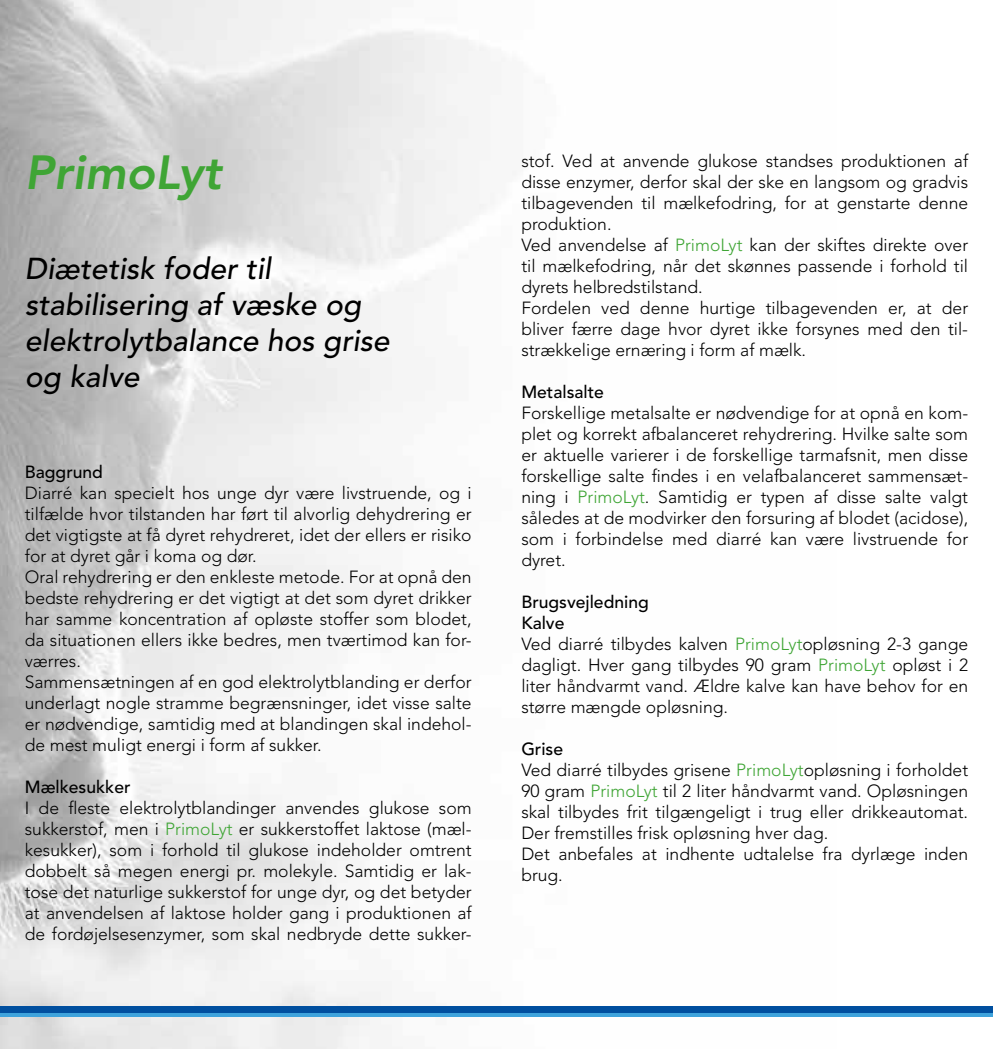
<style>
.page{position:relative;width:993px;height:1049px;background:#fff}
.page>*{position:absolute;margin:0;border:0;box-sizing:border-box;transform-origin:0 0}
.t1{font:italic 800 47.5px "Avenir LT";color:#3fa535}
.t2{font:italic 500 30px/36px "Avenir LT";color:#000}
.t3{font:300 17.5px/21px "Avenir LT";color:#000}
.t4{font:500 17.5px "Avenir LT";color:#000}
.s1{color:#3fa535}
.s2{font-weight:500}
</style>
<div class="page">
<img style="left:0;top:0;width:836px;height:1049px">
<div style="left:0;top:1006px;width:992px;height:6px;background:#004f9f"></div>
<svg style="left:0;top:1012px;width:992px;height:4px;background:#2e8ecc"></svg>
<h1 class="t1" style="left:25px;top:145px;width:198px">PrimoLyt</h1>
<h2 class="t2" style="left:25px;top:252px;width:366px">Diætetisk foder til stabilisering af væske og elektrolytbalance hos grise og kalve</h2>
<p class="t4" style="left:25px;top:462px;width:80px">Baggrund</p>
<p class="t3" style="left:25px;top:483px;width:448px">Diarré kan specielt hos unge dyr være livstruende, og i tilfælde hvor tilstanden har ført til alvorlig dehydrering er det vigtigste at få dyret rehydreret, idet der ellers er risiko for at dyret går i koma og dør.<br>Oral rehydrering er den enkleste metode. For at opnå den bedste rehydrering er det vigtigt at det som dyret drikker har samme koncentration af opløste stoffer som blodet, da situationen ellers ikke bedres, men tværtimod kan for&shy;værres.<br>Sammensætningen af en god elektrolytblanding er derfor underlagt nogle stramme begrænsninger, idet visse salte er nødvendige, samtidig med at blandingen skal indehol&shy;de mest muligt energi i form af sukker.</p>
<p class="t4" style="left:25px;top:777px;width:107px">Mælkesukker</p>
<p class="t3" style="left:25px;top:798px;width:448px;text-align:justify">I de fleste elektrolytblandinger anvendes glukose som sukkerstof, men i <span class="s1">PrimoLyt</span> er sukkerstoffet laktose (mæl&shy;kesukker), som i forhold til glukose indeholder omtrent dobbelt så megen energi pr. molekyle. Samtidig er lak&shy;tose det naturlige sukkerstof for unge dyr, og det betyder at anvendelsen af laktose holder gang i produktionen af de fordøjelsesenzymer, som skal nedbryde dette sukker-</p>
<p class="t3" style="left:521px;top:150px;width:448px">stof. Ved at anvende glukose standses produktionen af disse enzymer, derfor skal der ske en langsom og gradvis tilbagevenden til mælkefodring, for at genstarte denne produktion.<br>Ved anvendelse af <span class="s1">PrimoLyt</span> kan der skiftes direkte over til mælkefodring, når det skønnes passende i forhold til dyrets helbredstilstand.<br>Fordelen ved denne hurtige tilbagevenden er, at der bliver færre dage hvor dyret ikke forsynes med den til&shy;strækkelige ernæring i form af mælk.</p>
<p class="t4" style="left:521px;top:382px;width:84px">Metalsalte</p>
<p class="t3" style="left:521px;top:402px;width:448px;text-align:justify">Forskellige metalsalte er nødvendige for at opnå en kom&shy;plet og korrekt afbalanceret rehydrering. Hvilke salte som er aktuelle varierer i de forskellige tarmafsnit, men disse forskellige salte findes i en velafbalanceret sammensæt&shy;ning i <span class="s1">PrimoLyt</span>. Samtidig er typen af disse salte valgt således at de modvirker den forsuring af blodet (acidose), som i forbindelse med diarré kan være livstruende for dyret.</p>
<p class="t3" style="left:521px;top:591px;width:448px"><span class="s2">Brugsvejledning<br>Kalve<br></span>Ved diarré tilbydes kalven <span class="s1">PrimoLyt</span>opløsning 2-3 gange dagligt. Hver gang tilbydes 90 gram <span class="s1">PrimoLyt</span> opløst i 2 liter håndvarmt vand. Ældre kalve kan have behov for en større mængde opløsning.</p>
<p class="t3" style="left:521px;top:738px;width:448px"><span class="s2">Grise<br></span>Ved diarré tilbydes grisene <span class="s1">PrimoLyt</span>opløsning i forholdet 90 gram <span class="s1">PrimoLyt</span> til 2 liter håndvarmt vand. Opløsningen skal tilbydes frit tilgængeligt i trug eller drikkeautomat.<br>Der fremstilles frisk opløsning hver dag.<br>Det anbefales at indhente udtalelse fra dyrlæge inden brug.</p>
</div>
